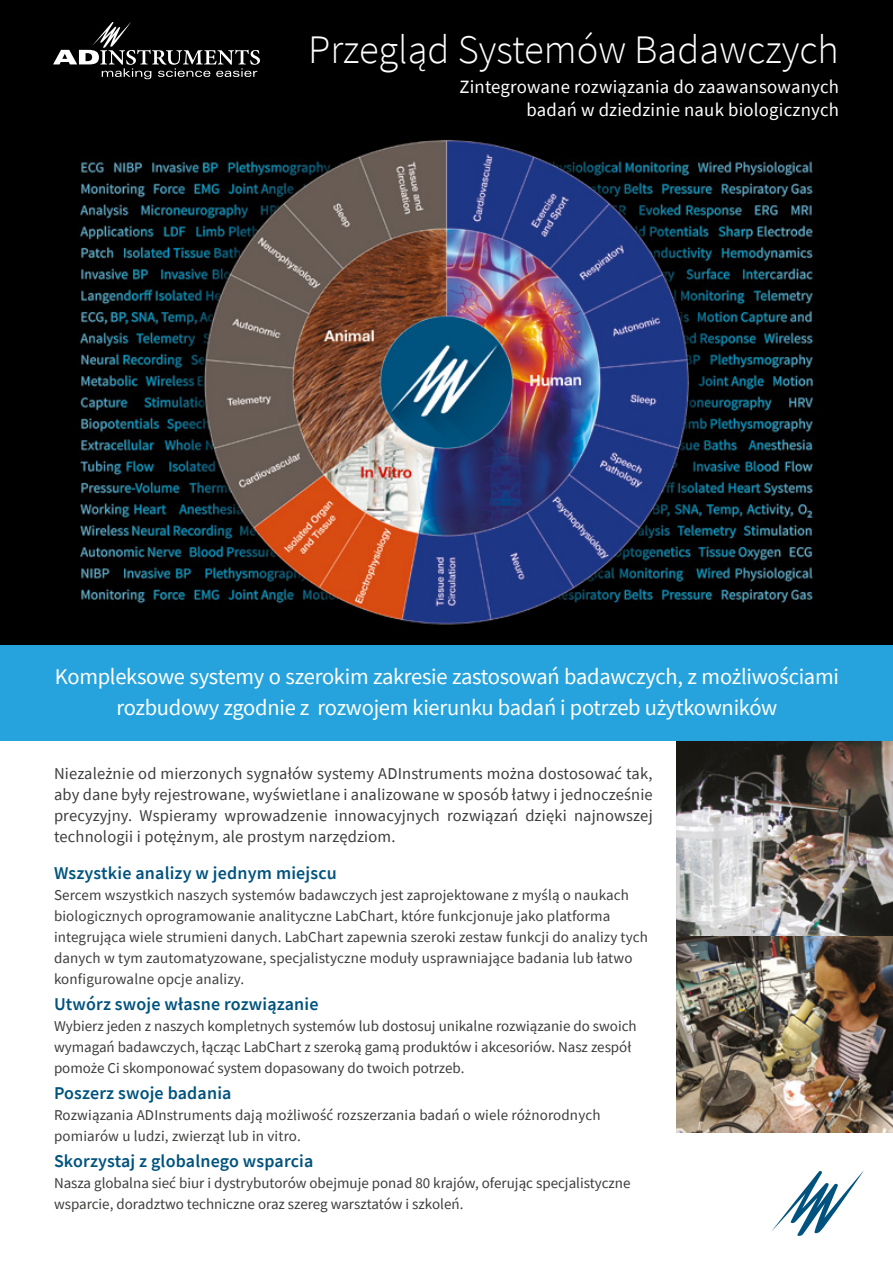
<style>
.page{position:relative;width:893px;height:1263px;background:#fff}
.page>*{position:absolute;margin:0;border:0;box-sizing:border-box;transform-origin:0 0}
.t1{font:300 40.5px "Source Sans Pro";color:#fff}
.t2{font:22.5px/31.5px "Source Sans Pro";letter-spacing:-.01em;color:#fff;text-align:center}
.t3{font:18.75px/22.5px "Source Sans Pro";letter-spacing:.01em;color:#fff;text-align:right}
.t4{font:600 18px "Source Sans Pro";letter-spacing:.01em;color:#00537e}
.t5{font:16.5px/21px "Source Sans Pro";letter-spacing:.01em;color:#3c3c3b;text-align:justify}
.t6{font:15px/21px "Source Sans Pro";color:#3c3c3b}
</style>
<div class="page">
<svg style="left:771px;top:1170px;width:93px;height:66px"></svg>
<div style="left:0;top:0;width:893px;height:133px;background:#000"></div>
<div style="left:1px;top:643px;width:892px;height:98px;background:#26a3dc"></div>
<img style="left:0;top:133px;width:893px;height:511px">
<svg style="left:53px;top:22px;width:207px;height:57px"></svg>
<img style="left:676px;top:741px;width:217px;height:391px">
<h1 class="t1" style="left:308px;top:24px;width:532px">Przegląd Systemów Badawczych</h1>
<p class="t3" style="left:459px;top:75px;width:381px">Zintegrowane rozwiązania do zaawansowanych badań w dziedzinie nauk biologicznych</p>
<h2 class="t2" style="left:55px;top:660px;width:786px">Kompleksowe systemy o szerokim zakresie zastosowań badawczych, z możliwościami rozbudowy zgodnie z rozwojem kierunku badań i potrzeb użytkowników</h2>
<p class="t5" style="left:54px;top:762px;width:600px">Niezależnie od mierzonych sygnałów systemy ADInstruments można dostosować tak, aby dane były rejestrowane, wyświetlane i analizowane w sposób łatwy i jednocześnie precyzyjny. Wspieramy wprowadzenie innowacyjnych rozwiązań dzięki najnowszej technologii i potężnym, ale prostym narzędziom.</p>
<p class="t4" style="left:54px;top:861px;width:284px">Wszystkie analizy w jednym miejscu</p>
<p class="t6" style="left:54px;top:884px;width:596px">Sercem wszystkich naszych systemów badawczych jest zaprojektowane z myślą o naukach biologicznych oprogramowanie analityczne LabChart, które funkcjonuje jako platforma integrująca wiele strumieni danych. LabChart zapewnia szeroki zestaw funkcji do analizy tych danych w tym zautomatyzowane, specjalistyczne moduły usprawniające badania lub łatwo konfigurowalne opcje analizy.</p>
<p class="t4" style="left:54px;top:992px;width:266px">Utwórz swoje własne rozwiązanie</p>
<p class="t6" style="left:54px;top:1015px;width:584px">Wybierz jeden z naszych kompletnych systemów lub dostosuj unikalne rozwiązanie do swoich wymagań badawczych, łącząc LabChart z szeroką gamą produktów i akcesoriów. Nasz zespół pomoże Ci skomponować system dopasowany do twoich potrzeb.</p>
<p class="t4" style="left:54px;top:1081px;width:179px">Poszerz swoje badania</p>
<p class="t6" style="left:54px;top:1104px;width:548px">Rozwiązania ADInstruments dają możliwość rozszerzania badań o wiele różnorodnych pomiarów u ludzi, zwierząt lub in vitro.</p>
<p class="t4" style="left:54px;top:1149px;width:261px">Skorzystaj z globalnego wsparcia</p>
<p class="t6" style="left:54px;top:1172px;width:578px">Nasza globalna sieć biur i dystrybutorów obejmuje ponad 80 krajów, oferując specjalistyczne wsparcie, doradztwo techniczne oraz szereg warsztatów i szkoleń.</p>
</div>
